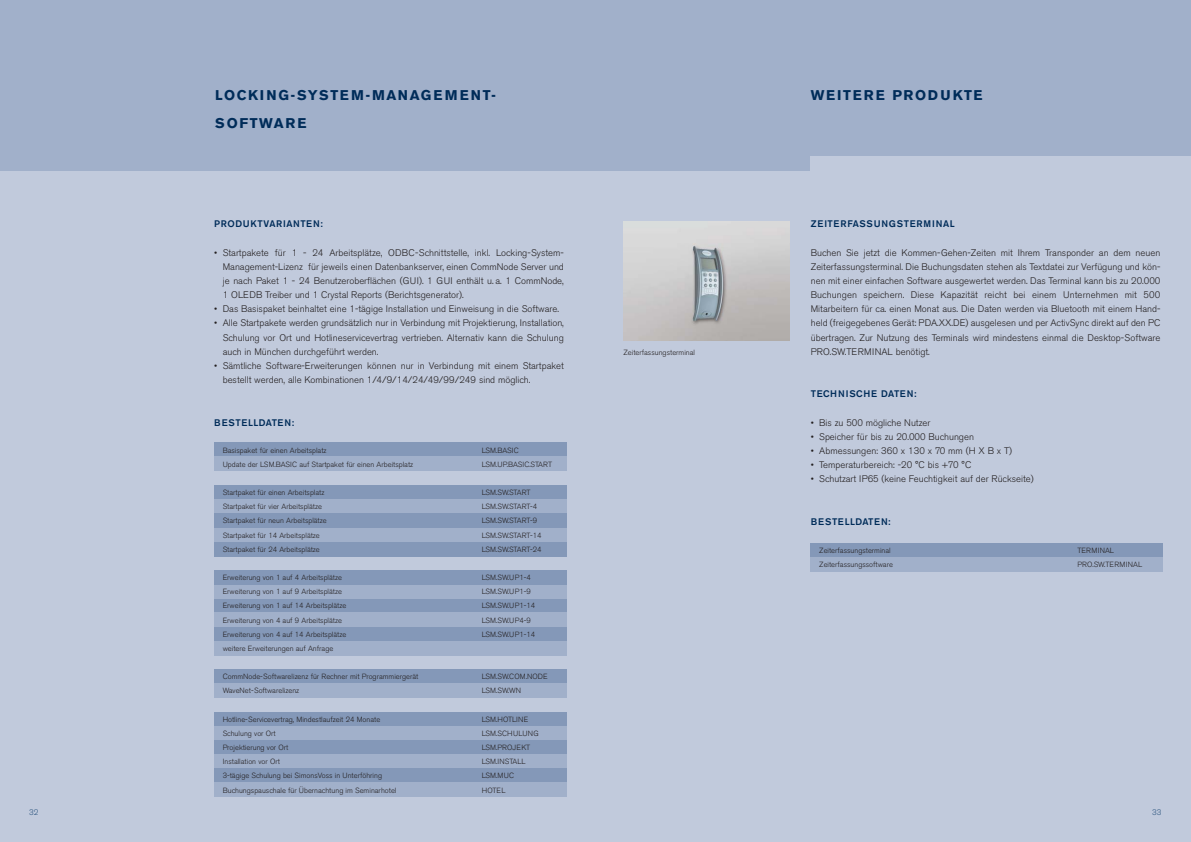
<style>
.page{position:relative;width:1191px;height:842px;background:#fff}
.page>*{position:absolute;margin:0;border:0;box-sizing:border-box;transform-origin:0 0}
.t1{font:700 14px/28.3px "Akzidenz Grotesk BE";letter-spacing:.11em;color:#002c59}
.t2{font:300 9.5px/14.2px "Akzidenz Grotesk BE";color:#231f20;text-align:justify}
.t3{font:500 9.5px "Akzidenz Grotesk BE";letter-spacing:.055em;color:#002c59}
.t4{font:500 9.5px "Akzidenz Grotesk BE";letter-spacing:.1em;color:#002c59}
.t5{font:300 8px "Akzidenz Grotesk BE";color:#2d5680}
.t6{font:300 7.5px/14.2px "Akzidenz Grotesk BE";color:#231f20}
.t7{font:300 7.5px/14.2px "Akzidenz Grotesk BE";letter-spacing:.02em;color:#231f20}
</style>
<div class="page">
<div style="left:595px;top:0;width:595px;height:842px;background:#c1cadc"></div>
<div style="left:595px;top:0;width:595px;height:171px;background:#a1b0ca"></div>
<div style="left:809px;top:543px;width:353px;height:14px;background:#8498b8"></div>
<img style="left:623px;top:221px;width:167px;height:120px">
<div style="left:0;top:0;width:595px;height:842px;background:#c1cadc"></div>
<div style="left:0;top:0;width:595px;height:171px;background:#a1b0ca"></div>
<div style="left:214px;top:712px;width:353px;height:14px;background:#8498b8"></div>
<div style="left:214px;top:726px;width:353px;height:14px;background:#a1b0ca"></div>
<div style="left:214px;top:669px;width:353px;height:15px;background:#8498b8"></div>
<div style="left:214px;top:684px;width:353px;height:14px;background:#a1b0ca"></div>
<div style="left:214px;top:599px;width:353px;height:14px;background:#8498b8"></div>
<div style="left:214px;top:627px;width:353px;height:14px;background:#8498b8"></div>
<div style="left:214px;top:613px;width:353px;height:14px;background:#a1b0ca"></div>
<div style="left:214px;top:641px;width:353px;height:14px;background:#a1b0ca"></div>
<div style="left:214px;top:740px;width:353px;height:14px;background:#8498b8"></div>
<div style="left:214px;top:542px;width:353px;height:14px;background:#8498b8"></div>
<div style="left:214px;top:584px;width:353px;height:15px;background:#a1b0ca"></div>
<div style="left:214px;top:570px;width:353px;height:14px;background:#8498b8"></div>
<div style="left:214px;top:754px;width:353px;height:15px;background:#a1b0ca"></div>
<div style="left:214px;top:443px;width:353px;height:14px;background:#8498b8"></div>
<div style="left:214px;top:528px;width:353px;height:14px;background:#a1b0ca"></div>
<div style="left:214px;top:485px;width:353px;height:14px;background:#8498b8"></div>
<div style="left:214px;top:499px;width:353px;height:15px;background:#a1b0ca"></div>
<div style="left:214px;top:457px;width:353px;height:14px;background:#a1b0ca"></div>
<div style="left:214px;top:514px;width:353px;height:14px;background:#8498b8"></div>
<div style="left:214px;top:769px;width:353px;height:14px;background:#8498b8"></div>
<div style="left:214px;top:783px;width:353px;height:14px;background:#a1b0ca"></div>
<div style="left:809px;top:557px;width:353px;height:15px;background:#a1b0ca"></div>
<div style="left:809px;top:156px;width:381px;height:15px;background:#c1cadc"></div>
<h1 class="t1" style="left:215px;top:82px;width:282px">LOCKING-SYSTEM-MANAGEMENT-<br>SOFTWARE</h1>
<p class="t3" style="left:214px;top:221px;width:110px">PRODUKTVARIANTEN:</p>
<p class="t2" style="left:223px;top:246px;width:343px;text-indent:-9px">• Startpakete für 1 - 24 Arbeitsplätze, ODBC-Schnittstelle, inkl. Locking-System-Management-Lizenz für jeweils einen Datenbankserver, einen CommNode Server und je nach Paket 1 - 24 Benutzeroberflächen (GUI). 1 GUI enthält u. a. 1 CommNode, 1 OLEDB Treiber und 1 Crystal Reports (Berichtsgenerator).</p>
<p class="t2" style="left:214px;top:303px;width:346px">• Das Basispaket beinhaltet eine 1-tägige Installation und Einweisung in die Software.</p>
<p class="t2" style="left:223px;top:317px;width:343px;text-indent:-9px">• Alle Startpakete werden grundsätzlich nur in Verbindung mit Projektierung, Installation, Schulung vor Ort und Hotlineservicevertrag vertrieben. Alternativ kann die Schulung auch in München durchgeführt werden.</p>
<p class="t2" style="left:223px;top:360px;width:343px;text-indent:-9px">• Sämtliche Software-Erweiterungen können nur in Verbindung mit einem Startpaket bestellt werden, alle Kombinationen 1/4/9/14/24/49/99/249 sind möglich.</p>
<p class="t3" style="left:214px;top:419px;width:81px">BESTELLDATEN:</p>
<p class="t6" style="left:223px;top:444px;width:192px">Basispaket für einen Arbeitsplatz<br>Update der LSM.BASIC auf Startpaket für einen Arbeitsplatz</p>
<p class="t6" style="left:223px;top:486px;width:105px">Startpaket für einen Arbeitsplatz Startpaket für vier Arbeitsplätze Startpaket für neun Arbeitsplätze Startpaket für 14 Arbeitsplätze Startpaket für 24 Arbeitsplätze</p>
<p class="t6" style="left:223px;top:571px;width:125px">Erweiterung von 1 auf 4 Arbeitsplätze Erweiterung von 1 auf 9 Arbeitsplätze Erweiterung von 1 auf 14 Arbeitsplätze Erweiterung von 4 auf 9 Arbeitsplätze Erweiterung von 4 auf 14 Arbeitsplätze weitere Erweiterungen auf Anfrage</p>
<p class="t6" style="left:223px;top:670px;width:197px">CommNode-Softwarelizenz für Rechner mit Programmiergerät<br>WaveNet-Softwarelizenz</p>
<p class="t6" style="left:223px;top:713px;width:175px">Hotline-Servicevertrag, Mindestlaufzeit 24 Monate Schulung vor Ort<br>Projektierung vor Ort<br>Installation vor Ort<br>3-tägige Schulung bei SimonsVoss in Unterföhring Buchungspauschale für Übernachtung im Seminarhotel</p>
<p class="t6" style="left:482px;top:444px;width:72px">LSM.BASIC<br>LSM.UP.BASIC.START</p>
<p class="t6" style="left:482px;top:486px;width:61px">LSM.SW.START<br>LSM.SW.START-4<br>LSM.SW.START-9<br>LSM.SW.START-14<br>LSM.SW.START-24</p>
<p class="t6" style="left:482px;top:571px;width:55px">LSM.SW.UP1-4<br>LSM.SW.UP1-9<br>LSM.SW.UP1-14<br>LSM.SW.UP4-9<br>LSM.SW.UP1-14</p>
<p class="t7" style="left:482px;top:670px;width:67px">LSM.SW.COM.NODE<br>LSM.SW.WN</p>
<p class="t7" style="left:482px;top:713px;width:58px">LSM.HOTLINE<br>LSM.SCHULUNG<br>LSM.PROJEKT<br>LSM.INSTALL<br>LSM.MUC<br>HOTEL</p>
<p class="t6" style="left:623px;top:346px;width:73px">Zeiterfassungsterminal</p>
<h1 class="t1" style="left:810px;top:82px;width:173px">WEITERE PRODUKTE</h1>
<p class="t4" style="left:810px;top:221px;width:146px">ZEITERFASSUNGSTERMINAL</p>
<p class="t2" style="left:810px;top:246px;width:351px">Buchen Sie jetzt die Kommen-Gehen-Zeiten mit Ihrem Transponder an dem neuen Zeiterfassungsterminal. Die Buchungsdaten stehen als Textdatei zur Verfügung und kön&shy;nen mit einer einfachen Software ausgewertet werden. Das Terminal kann bis zu 20.000<br>Buchungen speichern. Diese Kapazität reicht bei einem Unternehmen mit 500<br>Mitarbeitern für ca. einen Monat aus. Die Daten werden via Bluetooth mit einem Hand&shy;held (freigegebenes Gerät: PDA.XX.DE) ausgelesen und per ActivSync direkt auf den PC übertragen. Zur Nutzung des Terminals wird mindestens einmal die Desktop-Software PRO.SW.TERMINAL benötigt.</p>
<p class="t3" style="left:810px;top:391px;width:107px">TECHNISCHE DATEN:</p>
<p class="t2" style="left:810px;top:416px;width:121px">• Bis zu 500 mögliche Nutzer</p>
<p class="t2" style="left:810px;top:431px;width:165px">• Speicher für bis zu 20.000 Buchungen</p>
<p class="t2" style="left:810px;top:445px;width:203px">• Abmessungen: 360 x 130 x 70 mm (H X B x T)</p>
<p class="t2" style="left:810px;top:459px;width:162px">• Temperaturbereich: -20 °C bis +70 °C</p>
<p class="t2" style="left:810px;top:473px;width:224px">• Schutzart IP65 (keine Feuchtigkeit auf der Rückseite)</p>
<p class="t3" style="left:810px;top:518px;width:81px">BESTELLDATEN:</p>
<p class="t6" style="left:819px;top:544px;width:75px">Zeiterfassungsterminal<br>Zeiterfassungssoftware</p>
<p class="t7" style="left:1077px;top:544px;width:66px">TERMINAL<br>PRO.SW.TERMINAL</p>
<p class="t5" style="left:29px;top:809px;width:11px">32</p>
<p class="t5" style="left:1152px;top:809px;width:11px">33</p>
</div>
